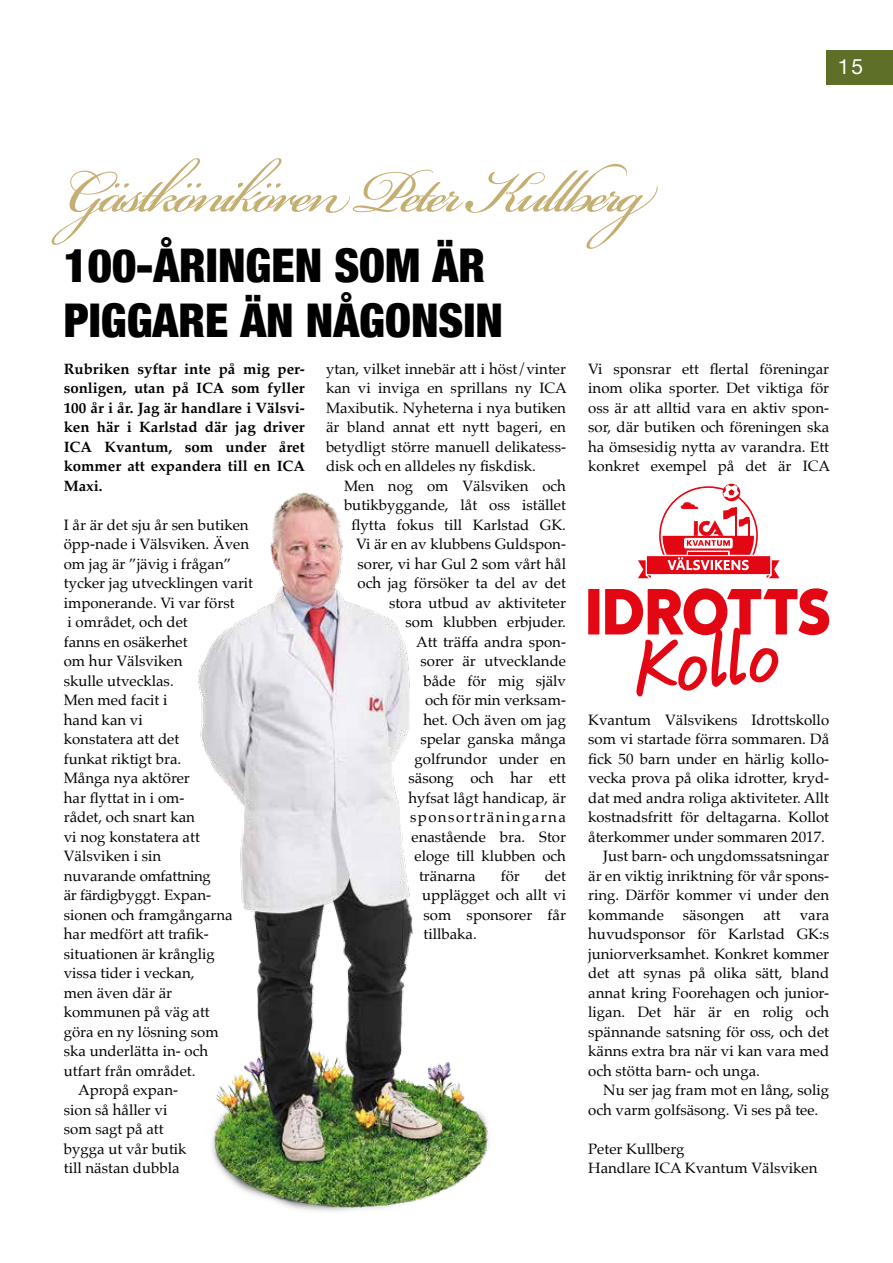
<style>
.page{position:relative;width:893px;height:1263px;background:#fff}
.page>*{position:absolute;margin:0;border:0;box-sizing:border-box;transform-origin:0 0}
.t1{font:93px "Bickham Script Pro";letter-spacing:-.05em;color:#c4ae71}
.t2{font:900 condensed 46.5px/55.8px "Helvetica Neue";color:#000}
.t3{font:21px "Helvetica Neue";color:#fff}
.t4{font:15px/19.5px "Palatino";color:#000;text-align:justify}
.t5{font:700 15px/19.5px "Palatino";color:#000;text-align:justify}
.t6{font:15px "Palatino";letter-spacing:-.02em;color:#000}
.t7{font:15px "Palatino";letter-spacing:.1em;color:#000}
</style>
<div class="page">
<div style="left:826px;top:51px;width:67px;height:34px;background:#5e6f28"></div>
<div style="left:588px;top:589px;width:11px;height:45px;background:#e30613"></div>
<svg style="left:605px;top:588px;width:224px;height:108px"></svg>
<svg style="left:638px;top:484px;width:141px;height:94px"></svg>
<img style="left:198px;top:492px;width:291px;height:720px">
<h3 class="t3" style="left:838px;top:52px;width:27px">15</h3>
<h1 class="t1" style="left:64px;top:125px;width:587px">Gästkönikören Peter Kullberg</h1>
<h2 class="t2" style="left:64px;top:235px;width:441px">100-ÅRINGEN SOM ÄR<br>PIGGARE ÄN NÅGONSIN</h2>
<p class="t5" style="left:64px;top:359px;width:243px">Rubriken syftar inte på mig per&shy;sonligen, utan på ICA som fyller 100 år i år. Jag är handlare i Välsvi&shy;ken här i Karlstad där jag driver ICA Kvantum, som under året kommer att expandera till en ICA Maxi.</p>
<p class="t4" style="left:64px;top:515px;width:186px">I år är det sju år sen butiken</p>
<p class="t4" style="left:64px;top:534px;width:187px">öpp-nade i Välsviken. Även</p>
<p class="t4" style="left:64px;top:554px;width:169px">om jag är ”jävig i frågan”</p>
<p class="t4" style="left:64px;top:573px;width:191px">tycker jag utvecklingen varit</p>
<p class="t4" style="left:64px;top:593px;width:172px">imponerande. Vi var först</p>
<p class="t4" style="left:68px;top:612px;width:122px">i området, och det</p>
<p class="t4" style="left:64px;top:632px;width:125px">fanns en osäkerhet</p>
<p class="t4" style="left:64px;top:651px;width:120px">om hur Välsviken</p>
<p class="t4" style="left:64px;top:671px;width:111px">skulle utvecklas.</p>
<p class="t4" style="left:64px;top:690px;width:105px">Men med facit i</p>
<p class="t4" style="left:64px;top:710px;width:81px">hand kan vi</p>
<p class="t4" style="left:64px;top:729px;width:117px">konstatera att det</p>
<p class="t4" style="left:64px;top:749px;width:119px">funkat riktigt bra.</p>
<p class="t4" style="left:64px;top:768px;width:128px">Många nya aktörer</p>
<p class="t4" style="left:64px;top:788px;width:122px">har flyttat in i om-</p>
<p class="t4" style="left:64px;top:807px;width:133px">rådet, och snart kan</p>
<p class="t4" style="left:64px;top:827px;width:138px">vi nog konstatera att</p>
<p class="t4" style="left:64px;top:846px;width:99px">Välsviken i sin</p>
<p class="t6" style="left:64px;top:863px;width:149px">nuvarande omfattning</p>
<p class="t4" style="left:64px;top:885px;width:149px">är färdigbyggt. Expan-</p>
<p class="t4" style="left:64px;top:905px;width:170px">sionen och framgångarna</p>
<p class="t4" style="left:64px;top:924px;width:147px">har medfört att trafik-</p>
<p class="t4" style="left:64px;top:944px;width:153px">situationen är krånglig</p>
<p class="t4" style="left:64px;top:963px;width:132px">vissa tider i veckan,</p>
<p class="t4" style="left:64px;top:983px;width:110px">men även där är</p>
<p class="t4" style="left:64px;top:1002px;width:148px">kommunen på väg att</p>
<p class="t4" style="left:64px;top:1022px;width:156px">göra en ny lösning som</p>
<p class="t4" style="left:64px;top:1041px;width:146px">ska underlätta in- och</p>
<p class="t4" style="left:64px;top:1061px;width:133px">utfart från området.</p>
<p class="t4" style="left:78px;top:1080px;width:101px">Apropå expan-</p>
<p class="t4" style="left:64px;top:1100px;width:105px">sion så håller vi</p>
<p class="t4" style="left:64px;top:1119px;width:101px">som sagt på att</p>
<p class="t4" style="left:64px;top:1139px;width:124px">bygga ut vår butik</p>
<p class="t4" style="left:64px;top:1158px;width:117px">till nästan dubbla</p>
<p class="t4" style="left:326px;top:359px;width:242px">ytan, vilket innebär att i höst/vinter kan vi inviga en sprillans ny ICA Maxibutik. Nyheterna i nya butiken är bland annat ett nytt bageri, en betydligt större manuell delikatess&shy;disk och en alldeles ny fiskdisk.</p>
<p class="t4" style="left:344px;top:476px;width:224px">Men nog om Välsviken och</p>
<p class="t4" style="left:344px;top:495px;width:223px">butikbyggande, låt oss istället</p>
<p class="t4" style="left:351px;top:515px;width:216px">flytta fokus till Karlstad GK.</p>
<p class="t4" style="left:356px;top:534px;width:212px">Vi är en av klubbens Guldspon-</p>
<p class="t4" style="left:357px;top:554px;width:210px">sorer, vi har Gul 2 som vårt hål</p>
<p class="t4" style="left:357px;top:573px;width:210px">och jag försöker ta del av det</p>
<p class="t4" style="left:389px;top:593px;width:178px">stora utbud av aktiviteter</p>
<p class="t4" style="left:405px;top:612px;width:162px">som klubben erbjuder.</p>
<p class="t4" style="left:416px;top:632px;width:152px">Att träffa andra spon-</p>
<p class="t4" style="left:420px;top:651px;width:147px">sorer är utvecklande</p>
<p class="t4" style="left:423px;top:671px;width:144px">både för mig själv</p>
<p class="t4" style="left:425px;top:690px;width:143px">och för min verksam-</p>
<p class="t4" style="left:423px;top:710px;width:144px">het. Och även om jag</p>
<p class="t4" style="left:420px;top:729px;width:147px">spelar ganska många</p>
<p class="t4" style="left:414px;top:749px;width:153px">golfrundor under en</p>
<p class="t4" style="left:408px;top:768px;width:159px">säsong och har ett</p>
<p class="t4" style="left:408px;top:788px;width:159px">hyfsat lågt handicap, är</p>
<p class="t7" style="left:410px;top:805px;width:157px">sponsorträningarna</p>
<p class="t4" style="left:411px;top:827px;width:156px">enastående bra. Stor</p>
<p class="t4" style="left:414px;top:846px;width:153px">eloge till klubben och</p>
<p class="t4" style="left:419px;top:866px;width:58px">tränarna</p>
<p class="t4" style="left:501px;top:866px;width:21px">för</p>
<p class="t4" style="left:588px;top:359px;width:243px">Vi sponsrar ett flertal föreningar inom olika sporter. Det viktiga för oss är att alltid vara en aktiv spon&shy;sor, där butiken och föreningen ska ha ömsesidig nytta av varandra. Ett konkret exempel på det är ICA</p>
<p class="t4" style="left:588px;top:710px;width:242px">Kvantum Välsvikens Idrottskollo</p>
<p class="t4" style="left:588px;top:729px;width:242px">som vi startade förra sommaren. Då</p>
<p class="t4" style="left:588px;top:749px;width:242px">fick 50 barn under en härlig kollo-</p>
<p class="t4" style="left:588px;top:768px;width:242px">vecka prova på olika idrotter, kryd-</p>
<p class="t4" style="left:588px;top:788px;width:242px">dat med andra roliga aktiviteter. Allt</p>
<p class="t4" style="left:588px;top:807px;width:242px">kostnadsfritt för deltagarna. Kollot</p>
<p class="t4" style="left:588px;top:827px;width:238px">återkommer under sommaren 2017.</p>
<p class="t4" style="left:603px;top:846px;width:227px">Just barn- och ungdomssatsningar</p>
<p class="t4" style="left:588px;top:866px;width:242px">är en viktig inriktning för vår spons-</p>
<p class="t4" style="left:588px;top:885px;width:242px">ring. Därför kommer vi under den</p>
<p class="t4" style="left:588px;top:905px;width:77px">kommande</p>
<p class="t4" style="left:683px;top:905px;width:63px">säsongen</p>
<p class="t4" style="left:763px;top:905px;width:19px">att</p>
<p class="t4" style="left:422px;top:866px;width:146px;text-indent:123px">det upplägget och allt vi som sponsorer får tillbaka.</p>
<p class="t4" style="left:588px;top:905px;width:242px;text-indent:212px">vara huvudsponsor för Karlstad GK:s juniorverksamhet. Konkret kommer det att synas på olika sätt, bland annat kring Foorehagen och junior&shy;ligan. Det här är en rolig och spännande satsning för oss, och det känns extra bra när vi kan vara med och stötta barn- och unga.</p>
<p class="t4" style="left:588px;top:1080px;width:242px;text-indent:15px">Nu ser jag fram mot en lång, solig och varm golfsäsong. Vi ses på tee.</p>
<p class="t4" style="left:588px;top:1139px;width:231px">Peter Kullberg<br>Handlare ICA Kvantum Välsviken</p>
</div>
